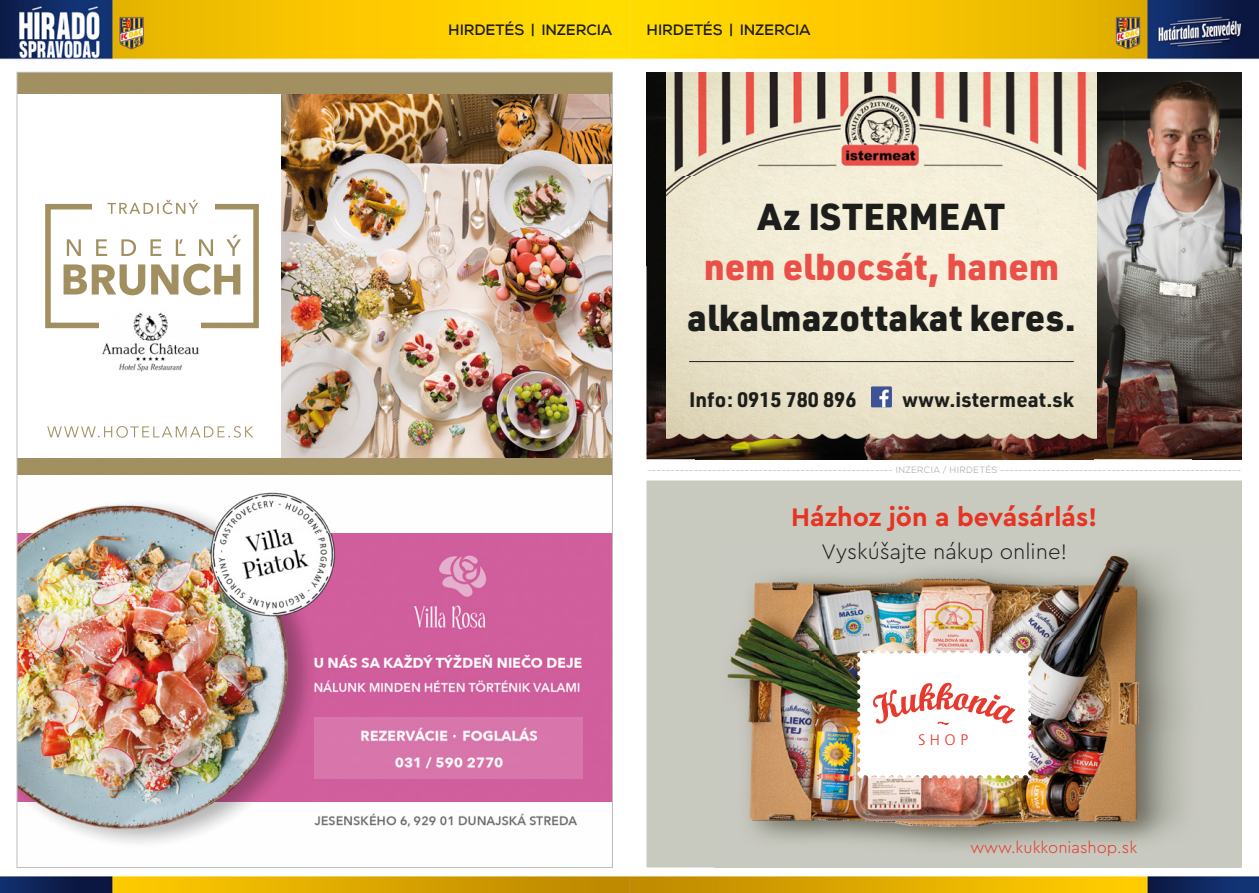
<style>
.page{position:relative;width:1259px;height:893px;background:#fff}
.page>*{position:absolute;margin:0;border:0;box-sizing:border-box;transform-origin:0 0}
.t1{font:900 36.75px "URWDIN";color:#1d1d1b}
.t2{font:900 36.75px "URWDIN";color:#ea5048}
.t3{font:700 26.7px "Cera Pro";color:#e63323}
.t4{font:300 22.05px "Cera Pro";color:#1d1d1b}
.t5{font:700 20.55px "URWDIN";color:#1d1d1b}
.t6{font:300 16.5px "Cera Pro";color:#e63323}
.t7{font:15.6px "Amor Sans Pro";color:#e73a2f}
.t8{font:700 15px "Nexa";letter-spacing:-.01em;color:#1d1d1b}
.t9{font:300 9px "Nexa";letter-spacing:.045em;color:#9d9c9c}
</style>
<div class="page">
<img style="left:0;top:0;width:1259px;height:893px">
<img style="left:19px;top:474px;width:591px;height:392px">
<img style="left:19px;top:534px;width:591px;height:268px">
<img style="left:314px;top:717px;width:268px;height:61px">
<div style="left:19px;top:74px;width:591px;height:400px;background:#a29060"></div>
<img style="left:19px;top:95px;width:262px;height:363px">
<img style="left:281px;top:95px;width:329px;height:363px">
<img style="left:45px;top:204px;width:214px;height:124px">
<img style="left:92px;top:197px;width:122px;height:24px">
<img style="left:100px;top:315px;width:100px;height:24px">
<img style="left:64px;top:264px;width:176px;height:31px">
<img style="left:67px;top:235px;width:174px;height:21px">
<img style="left:107px;top:200px;width:91px;height:14px">
<img style="left:88px;top:426px;width:165px;height:12px">
<div style="left:646px;top:72px;width:20px;height:194px;background:#0c0b09"></div>
<img style="left:1096px;top:72px;width:96px;height:290px">
<img style="left:1192px;top:72px;width:50px;height:387px">
<img style="left:646px;top:266px;width:50px;height:193px">
<img style="left:1093px;top:362px;width:99px;height:97px">
<img style="left:696px;top:438px;width:397px;height:21px">
<img style="left:666px;top:72px;width:430px;height:366px">
<hr style="left:689px;top:361px;width:384px;height:1px;background:#1d1d1b">
<div style="left:871px;top:386px;width:21px;height:21px;background:#3f5293"></div>
<svg style="left:879px;top:390px;width:9px;height:17px"></svg>
<div style="left:646px;top:480px;width:596px;height:387px;background:#c8cac0"></div>
<img style="left:714px;top:546px;width:526px;height:321px">
<svg style="left:857px;top:651px;width:174px;height:127px"></svg>
<h3 class="t8" style="left:448px;top:24px;width:166px">HIRDETÉS | INZERCIA</h3>
<h3 class="t8" style="left:646px;top:24px;width:166px">HIRDETÉS | INZERCIA</h3>
<h1 class="t1" style="left:758px;top:204px;width:248px">Az ISTERMEAT</h1>
<h1 class="t2" style="left:703px;top:254px;width:357px">nem elbocsát, hanem</h1>
<h1 class="t1" style="left:687px;top:304px;width:390px">alkalmazottakat keres.</h1>
<h3 class="t5" style="left:689px;top:386px;width:169px">Info: 0915 780 896</h3>
<h3 class="t5" style="left:902px;top:386px;width:173px">www.istermeat.sk</h3>
<p class="t9" style="left:647px;top:467px;width:595px">----------------------------------------------------- INZERCIA / HIRDETÉS ----------------------------------------------------</p>
<h2 class="t3" style="left:791px;top:501px;width:308px">Házhoz jön a bevásárlás!</h2>
<h3 class="t4" style="left:821px;top:538px;width:247px">Vyskúšajte nákup online!</h3>
<h3 class="t7" style="left:918px;top:731px;width:51px">SHOP</h3>
<h3 class="t6" style="left:970px;top:837px;width:168px">www.kukkoniashop.sk</h3>
</div>
